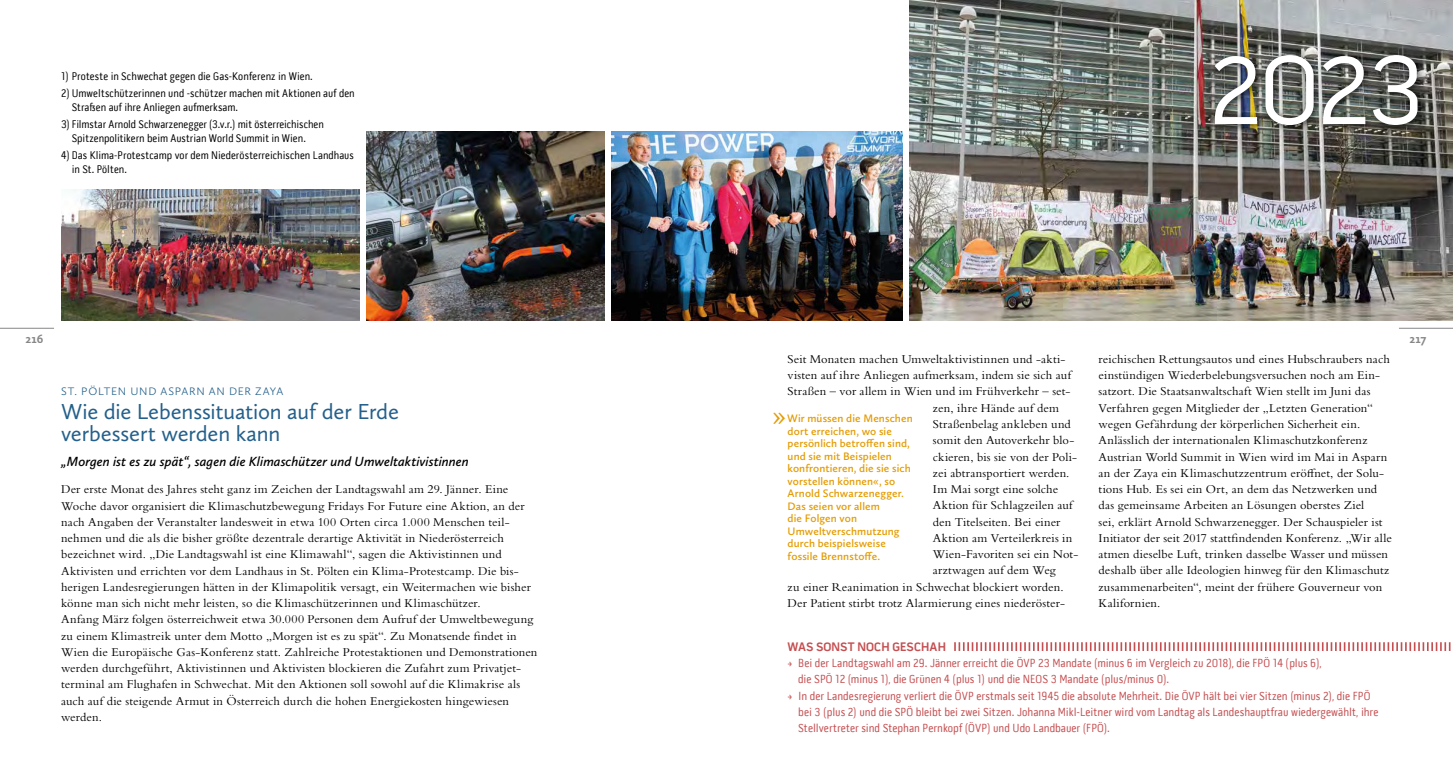
<style>
.page{position:relative;width:1453px;height:780px;background:#fff}
.page>*{position:absolute;margin:0;border:0;box-sizing:border-box;transform-origin:0 0}
.t1{font:100px "Pill Gothic 600 mg";color:#fff}
.t2{font:300 26.62px "Calluna Sans";color:#e49b00}
.t3{font:22.5px/21.2px "Calluna Sans";letter-spacing:-.005em;color:#24608b}
.t4{font:italic 600 13.75px "Calluna Sans";color:#000}
.t5{font:12.5px/16.2px "Bembo Std";letter-spacing:.01em;color:#000}
.t6{font:700 12.5px "Pill Gothic 600 mg";letter-spacing:.005em;color:#c44e50}
.t7{font:700 12.5px "Calluna Sans";letter-spacing:.005em;color:#878787}
.t8{font:11.88px/16.2px "Pill Gothic 300 mg";color:#c44e50}
.t9{font:11.25px/13.8px "Pill Gothic 300 mg";letter-spacing:.005em;color:#000}
.t10{font:600 11.25px/12.5px "Calluna Sans";letter-spacing:.01em;color:#e49b00}
.t11{font:300 11.25px "Calluna Sans";letter-spacing:.07em;color:#24608b}
</style>
<div class="page">
<img style="left:910px;top:0;width:543px;height:321px">
<img style="left:611px;top:131px;width:292px;height:190px">
<svg style="left:954px;top:642px;width:497px;height:9px"></svg>
<img style="left:367px;top:131px;width:237px;height:190px">
<img style="left:61px;top:190px;width:299px;height:131px">
<div style="left:1208px;top:49px;width:218px;height:85px;background:#000;opacity:.7"></div>
<hr style="left:0;top:328px;width:54px;height:1px;background:#878787">
<hr style="left:1399px;top:328px;width:54px;height:1px;background:#878787">
<p class="t9" style="left:61px;top:69px;width:253px">1) Proteste in Schwechat gegen die Gas-Konferenz in Wien.</p>
<p class="t9" style="left:72px;top:87px;width:284px;text-indent:-11px">2) Umweltschützerinnen und -schützer machen mit Aktionen auf den<br>Straßen auf ihre Anliegen aufmerksam.</p>
<p class="t9" style="left:72px;top:118px;width:254px;text-indent:-11px">3) Filmstar Arnold Schwarzenegger (3.v.r.) mit österreichischen<br>Spitzenpolitikern beim Austrian World Summit in Wien.</p>
<p class="t9" style="left:72px;top:149px;width:283px;text-indent:-11px">4) Das Klima-Protestcamp vor dem Niederösterreichischen Landhaus in St. Pölten.</p>
<h1 class="t1" style="left:1208px;top:31px;width:217px">2023</h1>
<p class="t7" style="left:26px;top:331px;width:19px">216</p>
<p class="t7" style="left:1409px;top:331px;width:18px">217</p>
<p class="t11" style="left:61px;top:384px;width:223px">ST. PÖLTEN UND ASPARN AN DER ZAYA</p>
<h3 class="t3" style="left:61px;top:401px;width:339px">Wie die Lebenssituation auf der Erde verbessert werden kann</h3>
<p class="t4" style="left:61px;top:453px;width:409px">„Morgen ist es zu spät“, sagen die Klimaschützer und Umweltaktivistinnen</p>
<p class="t5" style="left:61px;top:481px;width:478px">Der erste Monat des Jahres steht ganz im Zeichen der Landtagswahl am 29. Jänner. Eine Woche davor organisiert die Klimaschutzbewegung Fridays For Future eine Aktion, an der nach Angaben der Veranstalter landesweit in etwa 100 Orten circa 1.000 Menschen teil&shy;nehmen und die als die bisher größte dezentrale derartige Aktivität in Niederösterreich bezeichnet wird. „Die Landtagswahl ist eine Klimawahl“, sagen die Aktivistinnen und Aktivisten und errichten vor dem Landhaus in St. Pölten ein Klima-Protestcamp. Die bis&shy;herigen Landesregierungen hätten in der Klimapolitik versagt, ein Weitermachen wie bisher könne man sich nicht mehr leisten, so die Klimaschützerinnen und Klimaschützer.<br>Anfang März folgen österreichweit etwa 30.000 Personen dem Aufruf der Umweltbewegung zu einem Klimastreik unter dem Motto „Morgen ist es zu spät“. Zu Monatsende findet in Wien die Europäische Gas-Konferenz statt. Zahlreiche Protestaktionen und Demonstrationen werden durchgeführt, Aktivistinnen und Aktivisten blockieren die Zufahrt zum Privatjet&shy;terminal am Flughafen in Schwechat. Mit den Aktionen soll sowohl auf die Klimakrise als auch auf die steigende Armut in Österreich durch die hohen Energiekosten hingewiesen werden.</p>
<p class="t5" style="left:787px;top:350px;width:279px">Seit Monaten machen Umweltaktivistinnen und -akti-</p>
<p class="t5" style="left:787px;top:367px;width:285px">visten auf ihre Anliegen aufmerksam, indem sie sich auf</p>
<p class="t5" style="left:787px;top:383px;width:284px">Straßen – vor allem in Wien und im Frühverkehr – set-</p>
<p class="t5" style="left:933px;top:399px;width:127px">zen, ihre Hände auf dem</p>
<p class="t5" style="left:933px;top:415px;width:139px">Straßenbelag ankleben und</p>
<p class="t5" style="left:933px;top:432px;width:143px">somit den Autoverkehr blo-</p>
<p class="t5" style="left:933px;top:448px;width:146px">ckieren, bis sie von der Poli-</p>
<p class="t5" style="left:933px;top:464px;width:138px">zei abtransportiert werden.</p>
<p class="t5" style="left:933px;top:480px;width:127px">Im Mai sorgt eine solche</p>
<p class="t5" style="left:933px;top:497px;width:141px">Aktion für Schlagzeilen auf</p>
<p class="t5" style="left:933px;top:513px;width:129px">den Titelseiten. Bei einer</p>
<p class="t5" style="left:933px;top:529px;width:141px">Aktion am Verteilerkreis in</p>
<p class="t5" style="left:933px;top:545px;width:147px">Wien-Favoriten sei ein Not-</p>
<p class="t5" style="left:933px;top:562px;width:124px">arztwagen auf dem Weg</p>
<p class="t5" style="left:787px;top:578px;width:277px">zu einer Reanimation in Schwechat blockiert worden.</p>
<p class="t5" style="left:787px;top:594px;width:279px">Der Patient stirbt trotz Alarmierung eines niederöster-</p>
<h2 class="t2" style="left:772px;top:399px;width:15px">»</h2>
<p class="t10" style="left:787px;top:412px;width:127px">Wir müssen die Menschen dort erreichen, wo sie persönlich betroffen sind, und sie mit Beispielen konfrontieren, die sie sich vorstellen können«, so<br>Arnold Schwarzenegger.<br>Das seien vor allem<br>die Folgen von<br>Umweltverschmutzung durch beispielsweise fossile Brennstoffe.</p>
<p class="t5" style="left:1098px;top:350px;width:295px">reichischen Rettungsautos und eines Hubschraubers nach einstündigen Wiederbelebungsversuchen noch am Ein&shy;satzort. Die Staatsanwaltschaft Wien stellt im Juni das Verfahren gegen Mitglieder der „Letzten Generation“ wegen Gefährdung der körperlichen Sicherheit ein.<br>Anlässlich der internationalen Klimaschutzkonferenz Austrian World Summit in Wien wird im Mai in Asparn an der Zaya ein Klimaschutzzentrum eröffnet, der Solu&shy;tions Hub. Es sei ein Ort, an dem das Netzwerken und das gemeinsame Arbeiten an Lösungen oberstes Ziel<br>sei, erklärt Arnold Schwarzenegger. Der Schauspieler ist Initiator der seit 2017 stattfindenden Konferenz. „Wir alle atmen dieselbe Luft, trinken dasselbe Wasser und müssen deshalb über alle Ideologien hinweg für den Klimaschutz zusammenarbeiten“, meint der frühere Gouverneur von Kalifornien.</p>
<p class="t6" style="left:788px;top:639px;width:160px">WAS SONST NOCH GESCHAH</p>
<p class="t8" style="left:798px;top:655px;width:525px;text-indent:-11px">→ Bei der Landtagswahl am 29. Jänner erreicht die ÖVP 23 Mandate (minus 6 im Vergleich zu 2018), die FPÖ 14 (plus 6), die SPÖ 12 (minus 1), die Grünen 4 (plus 1) und die NEOS 3 Mandate (plus/minus 0).</p>
<p class="t8" style="left:798px;top:687px;width:582px;text-indent:-11px">→ In der Landesregierung verliert die ÖVP erstmals seit 1945 die absolute Mehrheit. Die ÖVP hält bei vier Sitzen (minus 2), die FPÖ bei 3 (plus 2) und die SPÖ bleibt bei zwei Sitzen. Johanna Mikl-Leitner wird vom Landtag als Landeshauptfrau wiedergewählt, ihre<br>Stellvertreter sind Stephan Pernkopf (ÖVP) und Udo Landbauer (FPÖ).</p>
</div>
